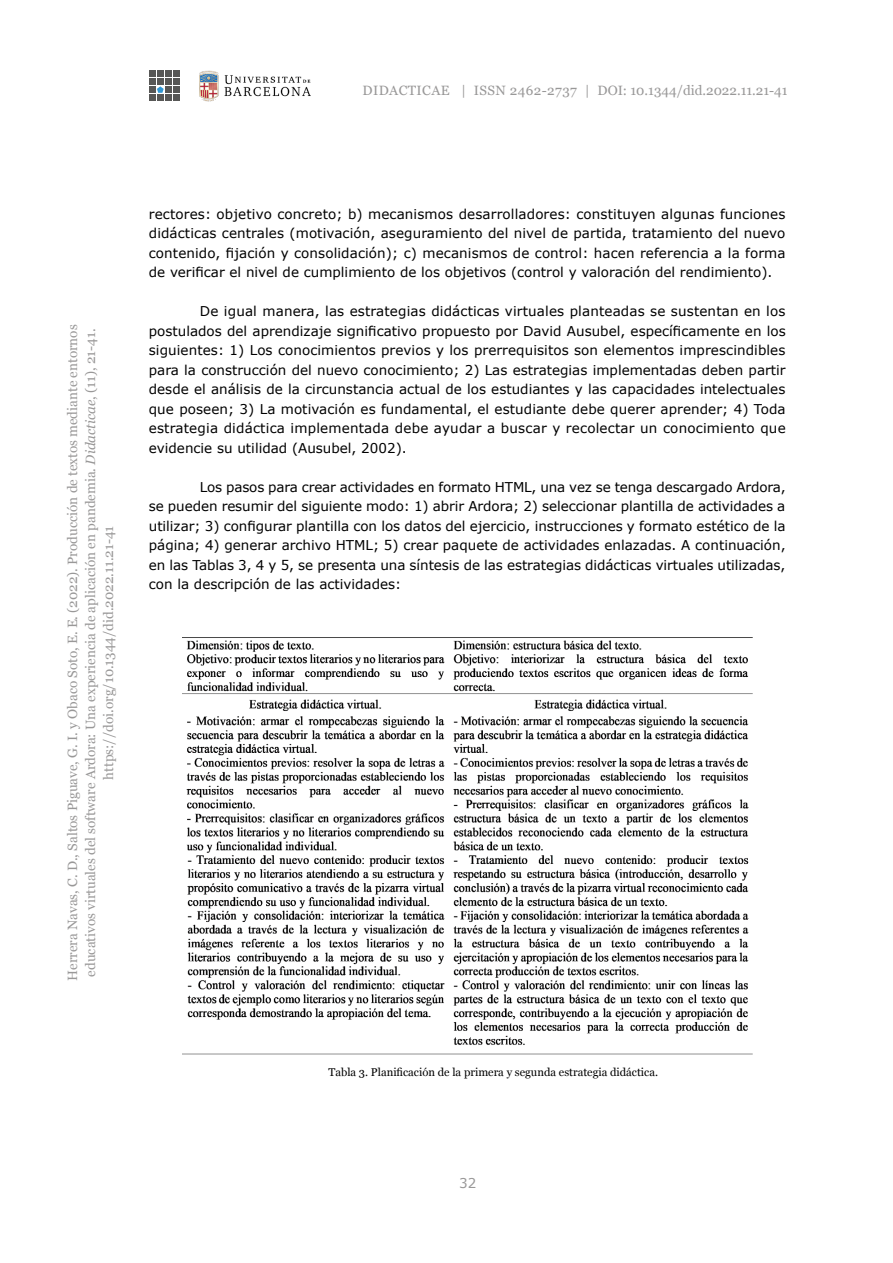
<style>
.page{position:relative;width:893px;height:1263px;background:#fff}
.page>*{position:absolute;margin:0;border:0;box-sizing:border-box;transform-origin:0 0}
.t1{font:13.5px/19.5px "Verdana";color:#000;text-align:justify}
.t2{font:13.5px/18px "Georgia";color:#999898;text-align:center}
.t3{font:13.5px "Georgia";letter-spacing:.03em;color:#999898}
.t4{font:13.5px "Verdana";color:#999898}
.t5{font:11.25px "Georgia";color:#000}
.s1{font-style:italic}
</style>
<div class="page">
<img style="left:199px;top:70px;width:112px;height:32px">
<div style="left:165px;top:79px;width:7px;height:6px;background:#575756"></div>
<div style="left:165px;top:86px;width:7px;height:7px;background:#575756"></div>
<div style="left:174px;top:86px;width:6px;height:7px;background:#575756"></div>
<div style="left:149px;top:94px;width:6px;height:7px;background:#575756"></div>
<div style="left:157px;top:94px;width:7px;height:7px;background:#575756"></div>
<div style="left:165px;top:94px;width:7px;height:7px;background:#575756"></div>
<div style="left:174px;top:94px;width:6px;height:7px;background:#575756"></div>
<div style="left:165px;top:71px;width:7px;height:6px;background:#575756"></div>
<svg style="left:174px;top:71px;width:6px;height:14px"></svg>
<svg style="left:149px;top:71px;width:15px;height:22px"></svg>
<img style="left:182px;top:637px;width:570px;height:418px">
<p class="t3" style="left:363px;top:81px;width:427px">DIDACTICAE | ISSN 2462-2737 | DOI: 10.1344/did.2022.11.21-41</p>
<p class="t2" style="left:63px;top:981px;width:658px;rotate:-90deg">Herrera Navas, C. D., Saltos Piguave, G. I. y Obaco Soto, E. E. (2022). Producción de textos mediante entornos educativos virtuales del software Ardora: Una experiencia de aplicación en pandemia. <span class="s1">Didacticae</span>, (11), 21-41. https://doi.org/10.1344/did.2022.11.21-41</p>
<p class="t1" style="left:149px;top:204px;width:638px">rectores: objetivo concreto; b) mecanismos desarrolladores: constituyen algunas funciones didácticas centrales (motivación, aseguramiento del nivel de partida, tratamiento del nuevo contenido, fijación y consolidación); c) mecanismos de control: hacen referencia a la forma de verificar el nivel de cumplimiento de los objetivos (control y valoración del rendimiento).</p>
<p class="t1" style="left:149px;top:302px;width:638px;text-indent:51px">De igual manera, las estrategias didácticas virtuales planteadas se sustentan en los postulados del aprendizaje significativo propuesto por David Ausubel, específicamente en los siguientes: 1) Los conocimientos previos y los prerrequisitos son elementos imprescindibles para la construcción del nuevo conocimiento; 2) Las estrategias implementadas deben partir desde el análisis de la circunstancia actual de los estudiantes y las capacidades intelectuales que poseen; 3) La motivación es fundamental, el estudiante debe querer aprender; 4) Toda estrategia didáctica implementada debe ayudar a buscar y recolectar un conocimiento que evidencie su utilidad (Ausubel, 2002).</p>
<p class="t1" style="left:149px;top:477px;width:638px;text-indent:51px">Los pasos para crear actividades en formato HTML, una vez se tenga descargado Ardora, se pueden resumir del siguiente modo: 1) abrir Ardora; 2) seleccionar plantilla de actividades a utilizar; 3) configurar plantilla con los datos del ejercicio, instrucciones y formato estético de la página; 4) generar archivo HTML; 5) crear paquete de actividades enlazadas. A continuación, en las Tablas 3, 4 y 5, se presenta una síntesis de las estrategias didácticas virtuales utilizadas, con la descripción de las actividades:</p>
<p class="t5" style="left:328px;top:1064px;width:331px">Tabla 3. Planificación de la primera y segunda estrategia didáctica.</p>
<p class="t4" style="left:459px;top:1175px;width:19px">32</p>
</div>
